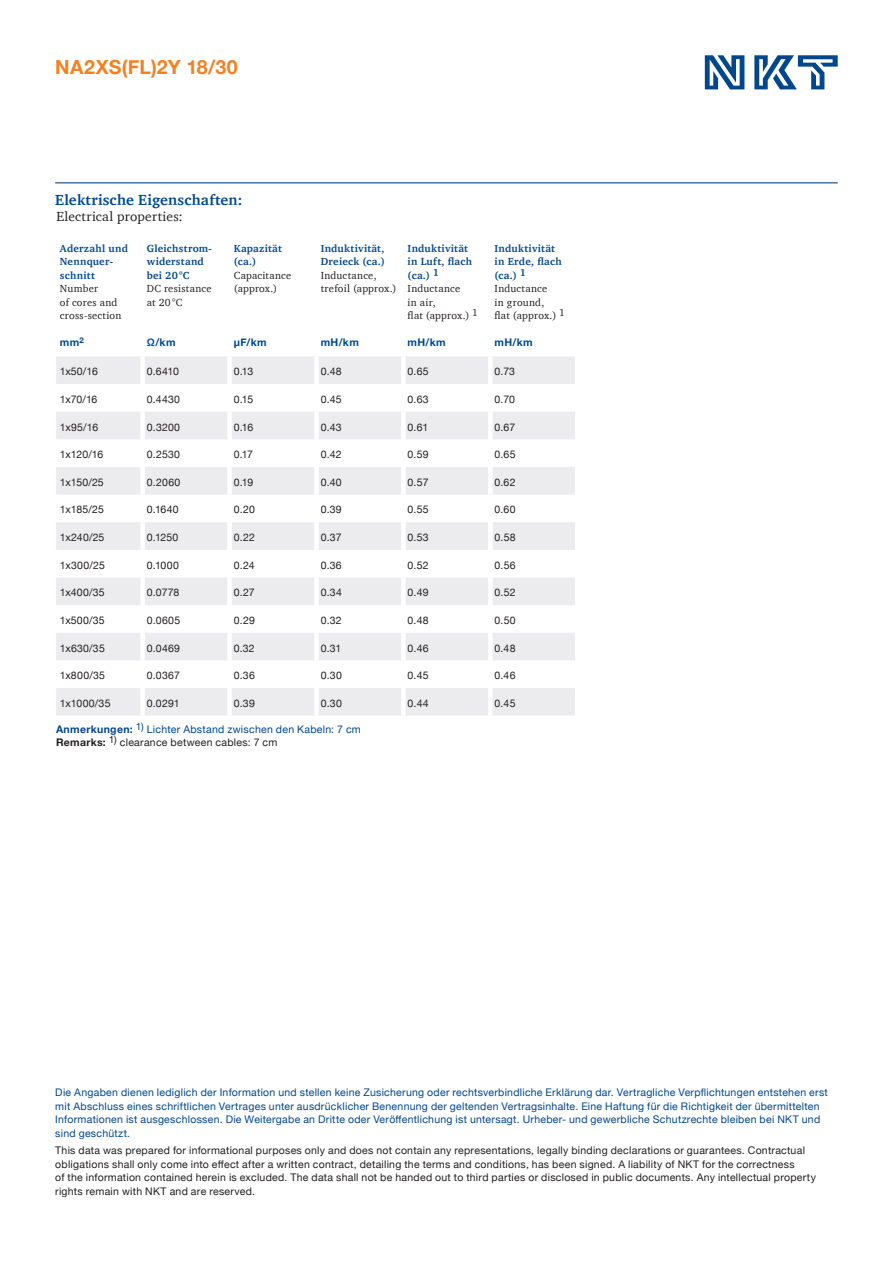
<style>
.page{position:relative;width:893px;height:1263px;background:#fff}
.page>*{position:absolute;margin:0;border:0;box-sizing:border-box;transform-origin:0 0}
.t1{font:700 19.5px "Helvetica Neue";letter-spacing:.01em;color:#f58021}
.t2{font:700 15px "Charter";letter-spacing:.015em;color:#01478d}
.t3{font:13.5px "Charter";letter-spacing:.02em;color:#231f20}
.t4{font:10.5px/13.5px "Helvetica Neue";letter-spacing:.025em;color:#231f20}
.t5{font:10.5px/13.5px "Helvetica Neue";letter-spacing:.025em;color:#01478d}
.t6{font:10.5px/13.5px "Charter";letter-spacing:.02em;color:#231f20}
.t7{font:700 10.5px/13.5px "Charter";letter-spacing:.03em;color:#01478d}
.t8{font:700 10.5px "Helvetica Neue";letter-spacing:.035em;color:#01478d}
.s1{font-weight:400;color:#231f20}
.s2{font-weight:700;color:#01478d}
.s3{font-weight:700}
.s4{font-weight:700;color:#231f20}
.s5{color:#231f20}
</style>
<div class="page">
<hr style="left:55px;top:182px;width:783px;height:1px;background:#01478d">
<svg style="left:56px;top:356px;width:519px;height:360px"></svg>
<svg style="left:705px;top:55px;width:133px;height:34px"></svg>
<h1 class="t1" style="left:55px;top:52px;width:184px">NA2XS(FL)2Y 18/30</h1>
<h2 class="t2" style="left:55px;top:186px;width:189px">Elektrische Eigenschaften:</h2>
<p class="t7" style="left:60px;top:241px;width:70px">Aderzahl und<br>Nennquer&shy;schnitt</p>
<p class="t6" style="left:60px;top:282px;width:63px">Number<br>of cores and cross-section</p>
<p class="t8" style="left:60px;top:334px;width:26px">mm<sup>2</sup></p>
<p class="t3" style="left:56px;top:205px;width:128px">Electrical properties:</p>
<p class="t7" style="left:147px;top:241px;width:67px">Gleichstrom&shy;widerstand bei 20°C</p>
<p class="t6" style="left:147px;top:282px;width:66px">DC resistance at 20°C</p>
<p class="t8" style="left:147px;top:334px;width:30px">Ω/km</p>
<p class="t7" style="left:234px;top:241px;width:50px">Kapazität (ca.)</p>
<p class="t6" style="left:234px;top:268px;width:59px">Capacitance (approx.)</p>
<p class="t8" style="left:234px;top:334px;width:34px">μF/km</p>
<p class="t7" style="left:321px;top:241px;width:66px">Induktivität,<br>Dreieck (ca.)</p>
<p class="t6" style="left:321px;top:268px;width:77px">Inductance, trefoil (approx.)</p>
<p class="t8" style="left:321px;top:334px;width:40px">mH/km</p>
<p class="t7" style="left:408px;top:241px;width:72px">Induktivität in Luft, flach (ca.) <sup>1<br></sup><span class="s1">Inductance<br>in air,<br>flat (approx.)</span> <sup>1</sup></p>
<p class="t8" style="left:408px;top:334px;width:40px">mH/km</p>
<p class="t6" style="left:495px;top:241px;width:72px"><span class="s2">Induktivität in Erde, flach (ca.)</span> <sup>1<br></sup>Inductance<br>in ground,<br>flat (approx.) <sup>1</sup></p>
<p class="t8" style="left:495px;top:334px;width:40px">mH/km</p>
<p class="t4" style="left:60px;top:365px;width:40px">1x50/16</p>
<p class="t4" style="left:147px;top:365px;width:34px">0.6410</p>
<p class="t4" style="left:234px;top:365px;width:21px">0.13</p>
<p class="t4" style="left:321px;top:365px;width:22px">0.48</p>
<p class="t4" style="left:408px;top:365px;width:23px">0.65</p>
<p class="t4" style="left:495px;top:365px;width:22px">0.73</p>
<p class="t4" style="left:60px;top:393px;width:39px">1x70/16</p>
<p class="t4" style="left:147px;top:393px;width:35px">0.4430</p>
<p class="t4" style="left:234px;top:393px;width:21px">0.15</p>
<p class="t4" style="left:321px;top:393px;width:23px">0.45</p>
<p class="t4" style="left:408px;top:393px;width:23px">0.63</p>
<p class="t4" style="left:495px;top:393px;width:22px">0.70</p>
<p class="t4" style="left:60px;top:421px;width:40px">1x95/16</p>
<p class="t4" style="left:147px;top:421px;width:35px">0.3200</p>
<p class="t4" style="left:234px;top:421px;width:21px">0.16</p>
<p class="t4" style="left:321px;top:421px;width:23px">0.43</p>
<p class="t4" style="left:408px;top:421px;width:22px">0.61</p>
<p class="t4" style="left:495px;top:421px;width:22px">0.67</p>
<p class="t4" style="left:60px;top:448px;width:45px">1x120/16</p>
<p class="t4" style="left:147px;top:448px;width:35px">0.2530</p>
<p class="t4" style="left:234px;top:448px;width:21px">0.17</p>
<p class="t4" style="left:321px;top:448px;width:22px">0.42</p>
<p class="t4" style="left:408px;top:448px;width:23px">0.59</p>
<p class="t4" style="left:495px;top:448px;width:23px">0.65</p>
<p class="t4" style="left:60px;top:476px;width:45px">1x150/25</p>
<p class="t4" style="left:147px;top:476px;width:35px">0.2060</p>
<p class="t4" style="left:234px;top:476px;width:21px">0.19</p>
<p class="t4" style="left:321px;top:476px;width:22px">0.40</p>
<p class="t4" style="left:408px;top:476px;width:22px">0.57</p>
<p class="t4" style="left:495px;top:476px;width:22px">0.62</p>
<p class="t4" style="left:60px;top:503px;width:46px">1x185/25</p>
<p class="t4" style="left:147px;top:503px;width:33px">0.1640</p>
<p class="t4" style="left:234px;top:503px;width:23px">0.20</p>
<p class="t4" style="left:321px;top:503px;width:23px">0.39</p>
<p class="t4" style="left:408px;top:503px;width:23px">0.55</p>
<p class="t4" style="left:495px;top:503px;width:23px">0.60</p>
<p class="t4" style="left:60px;top:531px;width:46px">1x240/25</p>
<p class="t4" style="left:147px;top:531px;width:33px">0.1250</p>
<p class="t4" style="left:234px;top:531px;width:23px">0.22</p>
<p class="t4" style="left:321px;top:531px;width:22px">0.37</p>
<p class="t4" style="left:408px;top:531px;width:23px">0.53</p>
<p class="t4" style="left:495px;top:531px;width:23px">0.58</p>
<p class="t4" style="left:60px;top:559px;width:46px">1x300/25</p>
<p class="t4" style="left:147px;top:559px;width:34px">0.1000</p>
<p class="t4" style="left:234px;top:559px;width:22px">0.24</p>
<p class="t4" style="left:321px;top:559px;width:23px">0.36</p>
<p class="t4" style="left:408px;top:559px;width:22px">0.52</p>
<p class="t4" style="left:495px;top:559px;width:23px">0.56</p>
<p class="t4" style="left:60px;top:586px;width:46px">1x400/35</p>
<p class="t4" style="left:147px;top:586px;width:34px">0.0778</p>
<p class="t4" style="left:234px;top:586px;width:22px">0.27</p>
<p class="t4" style="left:321px;top:586px;width:23px">0.34</p>
<p class="t4" style="left:408px;top:586px;width:22px">0.49</p>
<p class="t4" style="left:495px;top:586px;width:22px">0.52</p>
<p class="t4" style="left:60px;top:614px;width:46px">1x500/35</p>
<p class="t4" style="left:147px;top:614px;width:35px">0.0605</p>
<p class="t4" style="left:234px;top:614px;width:23px">0.29</p>
<p class="t4" style="left:321px;top:614px;width:23px">0.32</p>
<p class="t4" style="left:408px;top:614px;width:22px">0.48</p>
<p class="t4" style="left:495px;top:614px;width:23px">0.50</p>
<p class="t4" style="left:60px;top:642px;width:47px">1x630/35</p>
<p class="t4" style="left:147px;top:642px;width:35px">0.0469</p>
<p class="t4" style="left:234px;top:642px;width:23px">0.32</p>
<p class="t4" style="left:321px;top:642px;width:22px">0.31</p>
<p class="t4" style="left:408px;top:642px;width:22px">0.46</p>
<p class="t4" style="left:495px;top:642px;width:22px">0.48</p>
<p class="t4" style="left:60px;top:669px;width:47px">1x800/35</p>
<p class="t4" style="left:147px;top:669px;width:35px">0.0367</p>
<p class="t4" style="left:234px;top:669px;width:23px">0.36</p>
<p class="t4" style="left:321px;top:669px;width:23px">0.30</p>
<p class="t4" style="left:408px;top:669px;width:23px">0.45</p>
<p class="t4" style="left:495px;top:669px;width:22px">0.46</p>
<p class="t4" style="left:60px;top:697px;width:52px">1x1000/35</p>
<p class="t4" style="left:147px;top:697px;width:34px">0.0291</p>
<p class="t4" style="left:234px;top:697px;width:23px">0.39</p>
<p class="t4" style="left:321px;top:697px;width:23px">0.30</p>
<p class="t4" style="left:408px;top:697px;width:23px">0.44</p>
<p class="t4" style="left:495px;top:697px;width:23px">0.45</p>
<p class="t5" style="left:56px;top:723px;width:306px"><span class="s3">Anmerkungen:</span> <sup>1)</sup> Lichter Abstand zwischen den Kabeln: 7 cm<br><span class="s4">Remarks:</span> <sup>1)</sup> <span class="s5">clearance between cables: 7 cm</span></p>
<p class="t5" style="left:55px;top:1086px;width:774px">Die Angaben dienen lediglich der Information und stellen keine Zusicherung oder rechtsverbindliche Erklärung dar. Vertragliche Verpflichtungen entstehen erst mit Abschluss eines schriftlichen Vertrages unter ausdrücklicher Benennung der geltenden Vertragsinhalte. Eine Haftung für die Richtigkeit der übermittelten Informationen ist ausgeschlossen. Die Weitergabe an Dritte oder Veröffentlichung ist untersagt. Urheber- und gewerbliche Schutzrechte bleiben bei NKT und sind geschützt.</p>
<p class="t4" style="left:55px;top:1144px;width:762px">This data was prepared for informational purposes only and does not contain any representations, legally binding declarations or guarantees. Contractual obligations shall only come into effect after a written contract, detailing the terms and conditions, has been signed. A liability of NKT for the correctness<br>of the information contained herein is excluded. The data shall not be handed out to third parties or disclosed in public documents. Any intellectual property rights remain with NKT and are reserved.</p>
</div>
